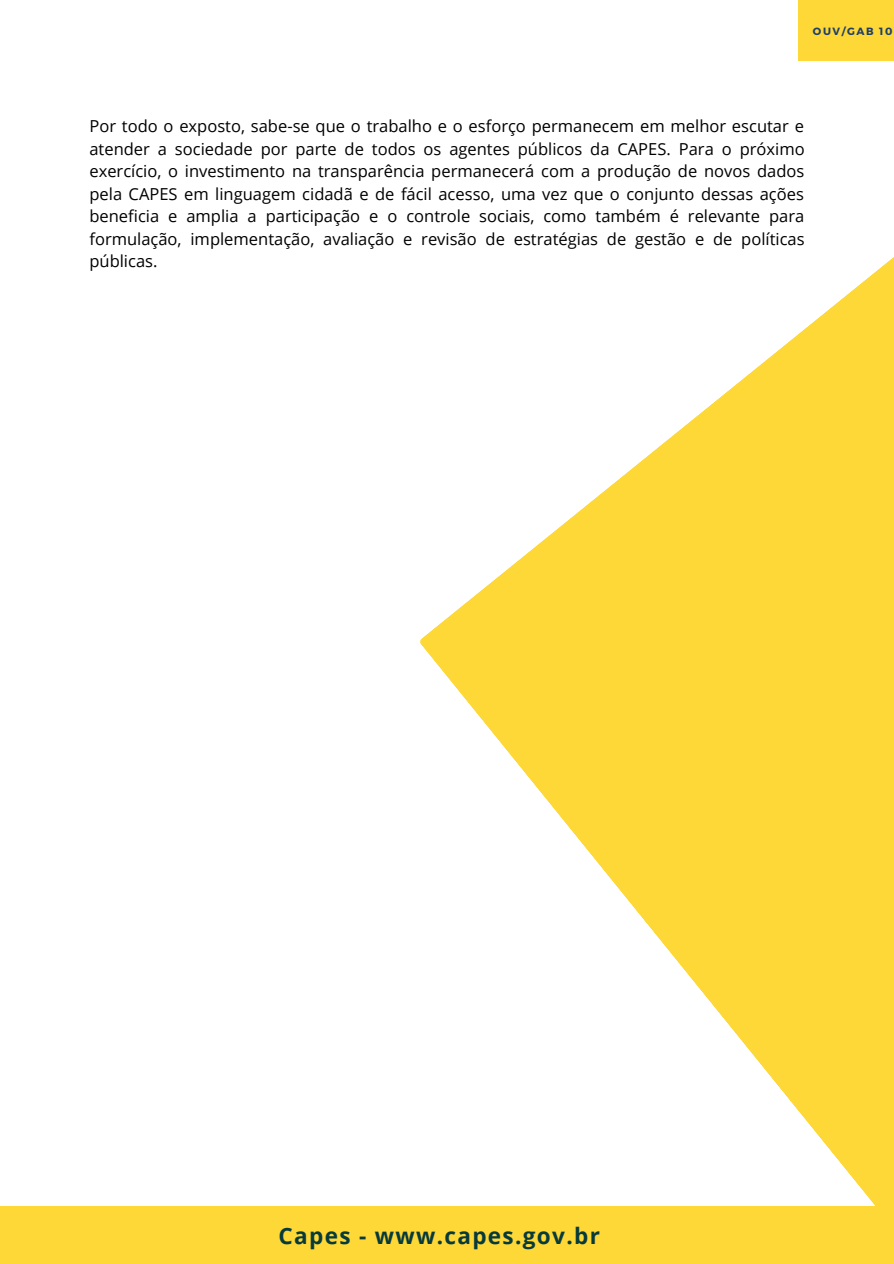
<style>
.page{position:relative;width:894px;height:1264px;background:#fff}
.page>*{position:absolute;margin:0;border:0;box-sizing:border-box;transform-origin:0 0}
.t1{font:700 22.5px "Open Sans";letter-spacing:.06em;color:#073a3b}
.t2{font:16.5px/22.5px "Open Sans";color:#000;text-align:justify}
.t3{font:700 10.5px "Montserrat";letter-spacing:.15em;color:#20406a}
</style>
<div class="page">
<div style="left:0;top:1206px;width:893px;height:57px;background:#fdd837"></div>
<div style="left:798px;top:0;width:95px;height:61px;background:#fdd837"></div>
<svg style="left:420px;top:258px;width:473px;height:948px;fill:#fdd837"></svg>
<p class="t3" style="left:812px;top:24px;width:81px">OUV/GAB 10</p>
<p class="t2" style="left:89px;top:115px;width:716px">Por todo o exposto, sabe-se que o trabalho e o esforço permanecem em melhor escutar e atender a sociedade por parte de todos os agentes públicos da CAPES. Para o próximo exercício, o investimento na transparência permanecerá com a produção de novos dados pela CAPES em linguagem cidadã e de fácil acesso, uma vez que o conjunto dessas ações beneficia e amplia a participação e o controle sociais, como também é relevante para formulação, implementação, avaliação e revisão de estratégias de gestão e de políticas públicas.</p>
<p class="t1" style="left:278px;top:1219px;width:323px">Capes - www.capes.gov.br</p>
</div>
